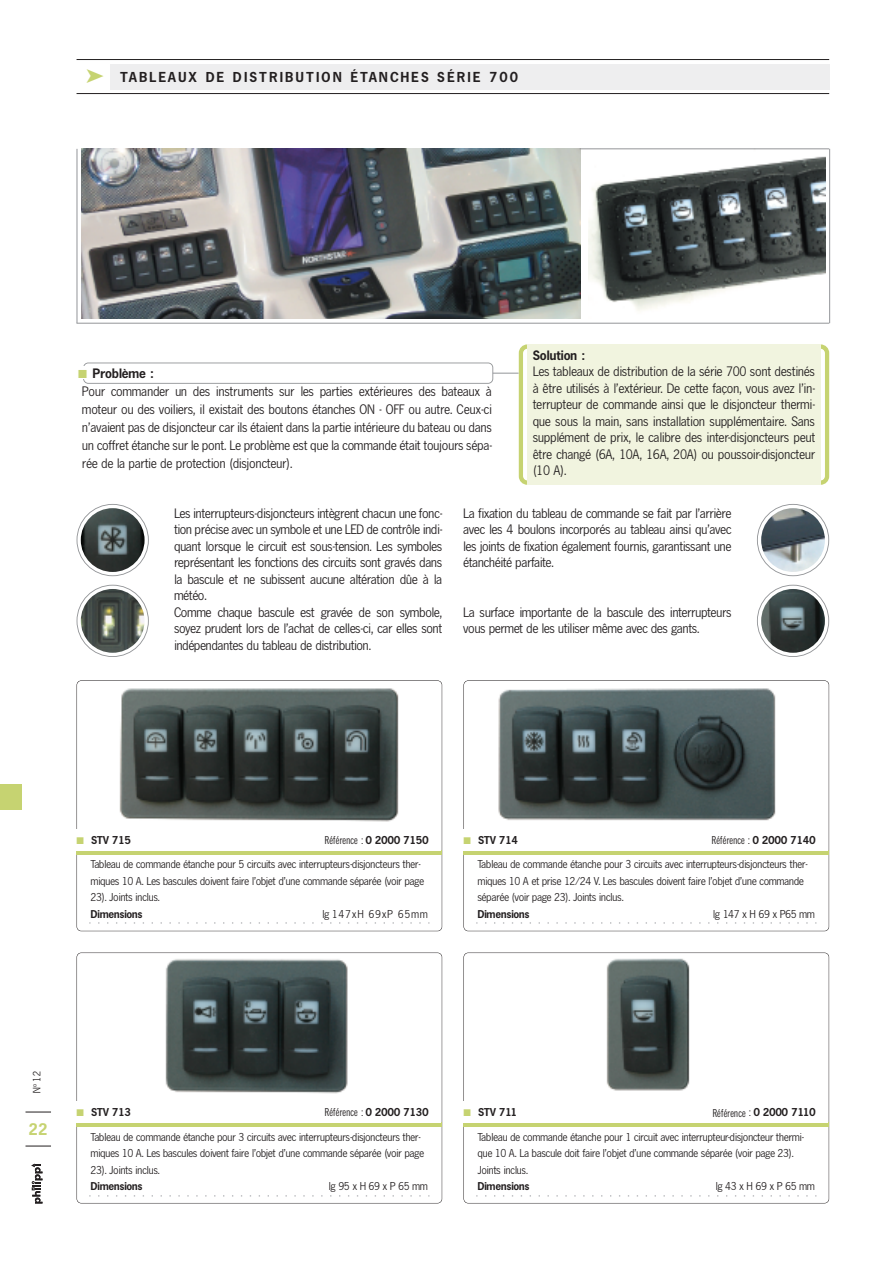
<style>
.page{position:relative;width:893px;height:1263px;background:#fff}
.page>*{position:absolute;margin:0;border:0;box-sizing:border-box;transform-origin:0 0}
.t1{font:16.5px "Ngo Bol";color:#c6d371}
.t2{font:14.25px "Ngo Bol";letter-spacing:.165em;color:#231f20}
.t3{font:13.5px/16.5px "Ngo Reg";color:#231f20;text-align:justify}
.t4{font:13.5px "Ngo Bol";letter-spacing:.01em;color:#231f20}
.t5{font:11.25px/16.5px "Ngo Reg";color:#231f20}
.t6{font:11.25px "Ngo Con";letter-spacing:.02em;color:#231f20}
.t7{font:11.25px "Ngo Bol";color:#231f20}
.t8{font:11.25px "Ngo Reg";letter-spacing:.1em;color:#231f20}
.t9{font:10.5px "Ngo Reg";color:#231f20}
.s1{font-family:"Moredings";font-size:16.5px;color:#c6d371}
.s2{font-family:"Ngo Bol"}
</style>
<div class="page">
<svg style="left:77px;top:504px;width:72px;height:72px"></svg>
<svg style="left:77px;top:585px;width:72px;height:72px"></svg>
<div style="left:111px;top:64px;width:719px;height:25px;background:#eeeeef"></div>
<hr style="left:77px;top:59px;width:752px;height:1px;background:#231f20">
<hr style="left:77px;top:93px;width:752px;height:1px;background:#231f20">
<img style="left:81px;top:508px;width:64px;height:64px;border-radius:32px">
<img style="left:81px;top:589px;width:64px;height:64px">
<svg style="left:757px;top:504px;width:72px;height:72px"></svg>
<svg style="left:757px;top:585px;width:72px;height:72px"></svg>
<img style="left:761px;top:508px;width:64px;height:64px">
<img style="left:761px;top:589px;width:64px;height:64px;border-radius:32px">
<hr style="left:77px;top:149px;width:1px;height:174px;background:#939598">
<hr style="left:829px;top:149px;width:1px;height:174px;background:#939598">
<hr style="left:77px;top:323px;width:752px;height:1px;background:#939598">
<div style="left:77px;top:680px;width:365px;height:251px;border:1px solid #231f20;border-radius:5px"></div>
<img style="left:119px;top:688px;width:280px;height:134px">
<svg style="left:89px;top:922px;width:340px;height:2px"></svg>
<div style="left:77px;top:850px;width:365px;height:5px;background:#c6d371"></div>
<div style="left:77px;top:952px;width:365px;height:251px;border:1px solid #231f20;border-radius:5px"></div>
<div style="left:463px;top:952px;width:366px;height:251px;border:1px solid #231f20;border-radius:5px"></div>
<img style="left:606px;top:958px;width:84px;height:133px">
<img style="left:165px;top:959px;width:183px;height:135px">
<svg style="left:89px;top:1195px;width:340px;height:1px"></svg>
<svg style="left:476px;top:1195px;width:340px;height:1px"></svg>
<hr style="left:77px;top:1123px;width:365px;height:4px;background:#c6d371">
<hr style="left:463px;top:1123px;width:366px;height:4px;background:#c6d371">
<div style="left:463px;top:680px;width:366px;height:251px;border:1px solid #231f20;border-radius:5px"></div>
<img style="left:498px;top:688px;width:278px;height:133px">
<svg style="left:476px;top:922px;width:340px;height:2px"></svg>
<div style="left:463px;top:850px;width:366px;height:5px;background:#c6d371"></div>
<img style="left:81px;top:149px;width:499px;height:170px">
<img style="left:588px;top:149px;width:237px;height:162px">
<hr style="left:580px;top:148px;width:249px;height:1px;background:#939598">
<svg style="left:26px;top:1146px;width:25px;height:1px"></svg>
<svg style="left:26px;top:1112px;width:25px;height:1px"></svg>
<svg style="left:32px;top:1164px;width:10px;height:39px"></svg>
<div style="left:0;top:784px;width:21px;height:26px;background:#c6d371"></div>
<div style="left:77px;top:1101px;width:364px;height:22px;background:#fff"></div>
<div style="left:463px;top:1101px;width:365px;height:22px;background:#fff"></div>
<div style="left:463px;top:829px;width:365px;height:21px;background:#fff"></div>
<div style="left:77px;top:829px;width:364px;height:21px;background:#fff"></div>
<svg style="left:83px;top:344px;width:746px;height:141px"></svg>
<p class="t2" style="left:87px;top:72px;width:433px"><span class="s1">k</span> TABLEAUX DE DISTRIBUTION ÉTANCHES SÉRIE 700</p>
<p class="t4" style="left:533px;top:350px;width:53px">Solution :</p>
<p class="t3" style="left:533px;top:364px;width:284px">Les tableaux de distribution de la série 700 sont destinés à être utilisés à l’extérieur. De cette façon, vous avez l’in&shy;terrupteur de commande ainsi que le disjoncteur thermi&shy;que sous la main, sans installation supplémentaire. Sans supplément de prix, le calibre des inter-disjoncteurs peut être changé (6A, 10A, 16A, 20A) ou poussoir-disjoncteur (10 A).</p>
<p class="t4" style="left:93px;top:368px;width:62px">Problème :</p>
<p class="t3" style="left:82px;top:383px;width:411px;line-height:18px">Pour commander un des instruments sur les parties extérieures des bateaux à moteur ou des voiliers, il existait des boutons étanches ON - OFF ou autre. Ceux-ci n’avaient pas de disjoncteur car ils étaient dans la partie intérieure du bateau ou dans un coffret étanche sur le pont. Le problème est que la commande était toujours sépa&shy;rée de la partie de protection (disjoncteur).</p>
<p class="t3" style="left:463px;top:506px;width:269px">La fixation du tableau de commande se fait par l’arrière avec les 4 boulons incorporés au tableau ainsi qu’avec les joints de fixation également fournis, garantissant une étanchéité parfaite.</p>
<p class="t3" style="left:463px;top:605px;width:269px">La surface importante de la bascule des interrupteurs vous permet de les utiliser même avec des gants.</p>
<p class="t3" style="left:174px;top:506px;width:270px;text-align:left">Les interrupteurs-disjoncteurs intègrent chacun une fonc&shy;tion précise avec un symbole et une LED de contrôle indi&shy;quant lorsque le circuit est sous-tension. Les symboles représentant les fonctions des circuits sont gravés dans la bascule et ne subissent aucune altération dûe à la météo.<br>Comme chaque bascule est gravée de son symbole, soyez prudent lors de l’achat de celles-ci, car elles sont indépendantes du tableau de distribution.</p>
<p class="t7" style="left:91px;top:836px;width:41px">STV 715</p>
<p class="t6" style="left:325px;top:836px;width:105px">Référence : <span class="s2">0 2000 7150</span></p>
<p class="t5" style="left:91px;top:857px;width:335px">Tableau de commande étanche pour 5 circuits avec interrupteurs-disjoncteurs ther&shy;miques 10 A. Les bascules doivent faire l’objet d’une commande séparée (voir page<br>23). Joints inclus.</p>
<p class="t7" style="left:91px;top:910px;width:53px">Dimensions</p>
<p class="t8" style="left:322px;top:910px;width:107px">lg 147xH 69xP 65mm</p>
<p class="t7" style="left:478px;top:836px;width:41px">STV 714</p>
<p class="t6" style="left:712px;top:836px;width:105px">Référence : <span class="s2">0 2000 7140</span></p>
<p class="t5" style="left:478px;top:857px;width:331px">Tableau de commande étanche pour 3 circuits avec interrupteurs-disjoncteurs ther&shy;miques 10 A et prise 12/24 V. Les bascules doivent faire l’objet d’une commande séparée (voir page 23). Joints inclus.</p>
<p class="t7" style="left:478px;top:910px;width:53px">Dimensions</p>
<p class="t5" style="left:713px;top:906px;width:103px">lg 147 x H 69 x P65 mm</p>
<p class="t9" style="left:33px;top:1093px;width:24px;rotate:-90deg">N° 12</p>
<p class="t1" style="left:29px;top:1123px;width:20px">22</p>
<p class="t7" style="left:91px;top:1108px;width:41px">STV 713</p>
<p class="t6" style="left:325px;top:1108px;width:105px">Référence : <span class="s2">0 2000 7130</span></p>
<p class="t7" style="left:478px;top:1108px;width:40px">STV 711</p>
<p class="t6" style="left:713px;top:1109px;width:104px">Référence : <span class="s2">0 2000 7110</span></p>
<p class="t5" style="left:91px;top:1129px;width:335px">Tableau de commande étanche pour 3 circuits avec interrupteurs-disjoncteurs ther&shy;miques 10 A. Les bascules doivent faire l’objet d’une commande séparée (voir page<br>23). Joints inclus.</p>
<p class="t7" style="left:91px;top:1182px;width:53px">Dimensions</p>
<p class="t5" style="left:329px;top:1179px;width:101px">lg 95 x H 69 x P 65 mm</p>
<p class="t5" style="left:478px;top:1129px;width:328px">Tableau de commande étanche pour 1 circuit avec interrupteur-disjoncteur thermi&shy;que 10 A. La bascule doit faire l’objet d’une commande séparée (voir page 23).<br>Joints inclus.</p>
<p class="t7" style="left:478px;top:1182px;width:53px">Dimensions</p>
<p class="t5" style="left:716px;top:1179px;width:101px">lg 43 x H 69 x P 65 mm</p>
</div>
